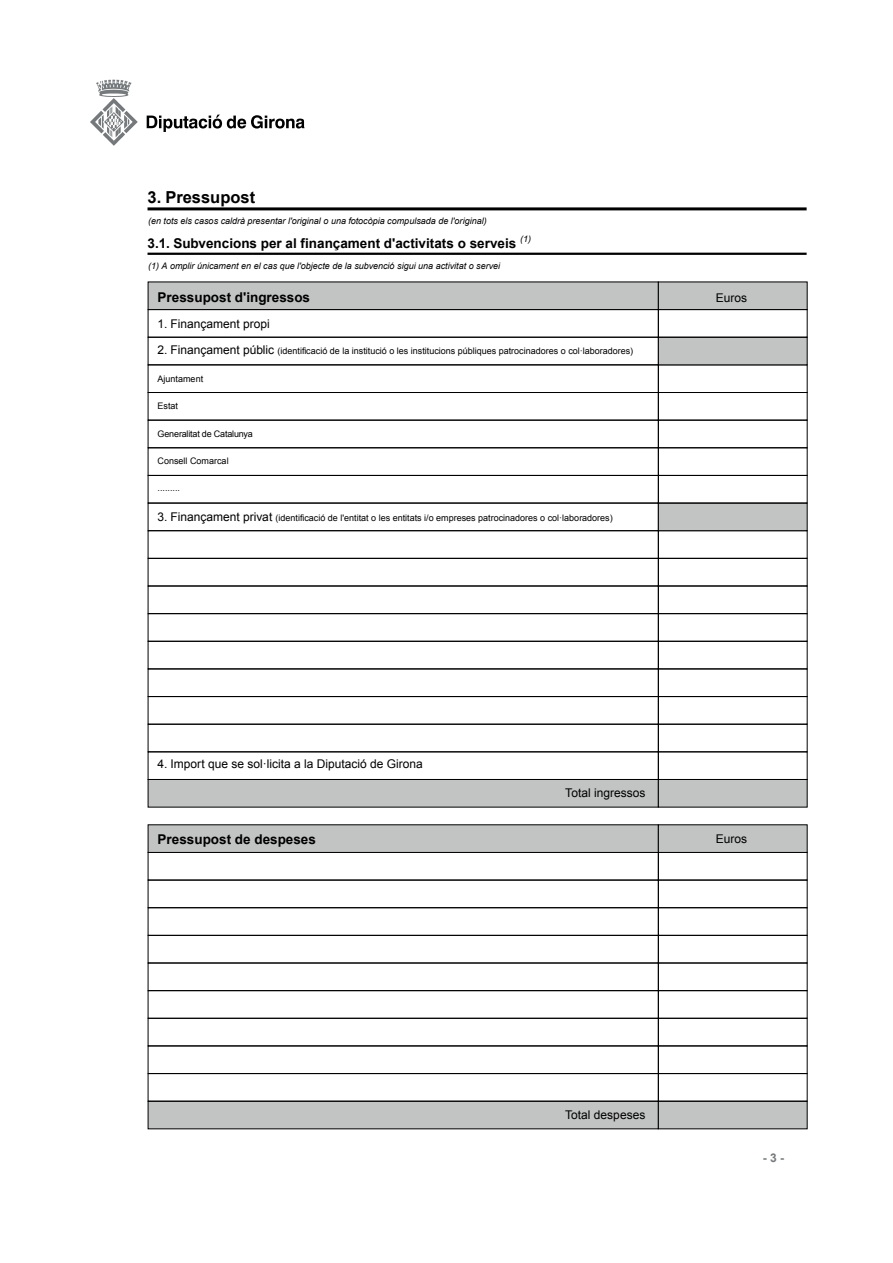
<style>
.page{position:relative;width:893px;height:1263px;background:#fff}
.page>*{position:absolute;margin:0;border:0;box-sizing:border-box;transform-origin:0 0}
.t1{font:700 16.5px "Arial";color:#000001}
.t2{font:700 13.5px "Arial";color:#000001}
.t3{font:12px "Arial";color:#000001}
.t4{font:700 12px "Arial";color:#75797b}
.t5{font:9px "Arial";color:#000001}
.t6{font:italic 9px "Arial";color:#000001}
.t7{font:9px "Arial";letter-spacing:-.02em;color:#000001}
.s1{font-size:12px}
</style>
<div class="page">
<div style="left:148px;top:1101px;width:511px;height:28px;background:#c2c3c3;border:1px solid #000001"></div>
<div style="left:658px;top:1101px;width:149px;height:28px;background:#c2c3c3;border:1px solid #000001"></div>
<div style="left:148px;top:1045px;width:511px;height:29px;border:1px solid #000001"></div>
<div style="left:658px;top:1045px;width:149px;height:29px;border:1px solid #000001"></div>
<div style="left:148px;top:1018px;width:511px;height:28px;border:1px solid #000001"></div>
<div style="left:658px;top:1018px;width:149px;height:28px;border:1px solid #000001"></div>
<div style="left:148px;top:990px;width:511px;height:29px;border:1px solid #000001"></div>
<div style="left:658px;top:990px;width:149px;height:29px;border:1px solid #000001"></div>
<div style="left:148px;top:963px;width:511px;height:28px;border:1px solid #000001"></div>
<div style="left:658px;top:963px;width:149px;height:28px;border:1px solid #000001"></div>
<div style="left:148px;top:907px;width:511px;height:29px;border:1px solid #000001"></div>
<div style="left:658px;top:907px;width:149px;height:29px;border:1px solid #000001"></div>
<div style="left:148px;top:880px;width:511px;height:28px;border:1px solid #000001"></div>
<div style="left:658px;top:880px;width:149px;height:28px;border:1px solid #000001"></div>
<div style="left:148px;top:824px;width:511px;height:29px;background:#c2c3c3;border:1px solid #000001"></div>
<div style="left:658px;top:824px;width:149px;height:29px;background:#c2c3c3;border:1px solid #000001"></div>
<hr style="left:148px;top:207px;width:659px;height:3px;background:#000001">
<div style="left:148px;top:364px;width:511px;height:29px;border:1px solid #000001"></div>
<div style="left:658px;top:364px;width:149px;height:29px;border:1px solid #000001"></div>
<div style="left:148px;top:779px;width:511px;height:28px;background:#c2c3c3"></div>
<div style="left:658px;top:779px;width:149px;height:28px;background:#c2c3c3"></div>
<div style="left:148px;top:751px;width:511px;height:29px;border:1px solid #000001"></div>
<div style="left:658px;top:751px;width:149px;height:29px;border:1px solid #000001"></div>
<div style="left:148px;top:724px;width:511px;height:28px;border:1px solid #000001"></div>
<div style="left:658px;top:724px;width:149px;height:28px;border:1px solid #000001"></div>
<div style="left:148px;top:668px;width:511px;height:29px;border:1px solid #000001"></div>
<div style="left:658px;top:668px;width:149px;height:29px;border:1px solid #000001"></div>
<div style="left:148px;top:641px;width:511px;height:28px;border:1px solid #000001"></div>
<div style="left:658px;top:641px;width:149px;height:28px;border:1px solid #000001"></div>
<div style="left:148px;top:613px;width:511px;height:29px;border:1px solid #000001"></div>
<div style="left:658px;top:613px;width:149px;height:29px;border:1px solid #000001"></div>
<div style="left:148px;top:586px;width:511px;height:28px;border:1px solid #000001"></div>
<div style="left:658px;top:586px;width:149px;height:28px;border:1px solid #000001"></div>
<div style="left:148px;top:530px;width:511px;height:29px;border:1px solid #000001"></div>
<div style="left:658px;top:530px;width:149px;height:29px;border:1px solid #000001"></div>
<div style="left:148px;top:503px;width:511px;height:28px;border:1px solid #000001"></div>
<div style="left:658px;top:503px;width:149px;height:28px;background:#c2c3c3;border:1px solid #000001"></div>
<div style="left:148px;top:447px;width:511px;height:29px;border:1px solid #000001"></div>
<div style="left:658px;top:447px;width:149px;height:29px;border:1px solid #000001"></div>
<div style="left:148px;top:420px;width:511px;height:28px;border:1px solid #000001"></div>
<div style="left:658px;top:420px;width:149px;height:28px;border:1px solid #000001"></div>
<div style="left:148px;top:337px;width:511px;height:28px;border:1px solid #000001"></div>
<div style="left:658px;top:337px;width:149px;height:28px;background:#c2c3c3"></div>
<div style="left:148px;top:309px;width:511px;height:29px;border:1px solid #000001"></div>
<div style="left:658px;top:309px;width:149px;height:29px;border:1px solid #000001"></div>
<div style="left:148px;top:282px;width:511px;height:28px;background:#c2c3c3;border:1px solid #000001"></div>
<div style="left:658px;top:282px;width:149px;height:28px;background:#c2c3c3;border:1px solid #000001"></div>
<hr style="left:148px;top:253px;width:659px;height:2px;background:#000001">
<svg style="left:147px;top:115px;width:158px;height:17px"></svg>
<svg style="left:90px;top:79px;width:48px;height:67px"></svg>
<h1 class="t1" style="left:148px;top:186px;width:109px">3. Pressupost</h1>
<p class="t6" style="left:148px;top:215px;width:340px">(en tots els casos caldrà presentar l'original o una fotocòpia compulsada de l'original)</p>
<p class="t6" style="left:148px;top:260px;width:354px">(1) A omplir únicament en el cas que l'objecte de la subvenció sigui una activitat o servei</p>
<h2 class="t2" style="left:148px;top:235px;width:370px">3.1. Subvencions per al finançament d'activitats o serveis</h2>
<p class="t6" style="left:520px;top:233px;width:12px">(1)</p>
<h2 class="t2" style="left:158px;top:289px;width:154px">Pressupost d'ingressos</h2>
<h3 class="t3" style="left:716px;top:289px;width:33px">Euros</h3>
<h3 class="t3" style="left:158px;top:316px;width:114px">1. Finançament propi</h3>
<p class="t5" style="left:158px;top:345px;width:477px"><span class="s1">2. Finançament públic</span> (identificació de la institució o les institucions públiques patrocinadores o col·laboradores)</p>
<p class="t5" style="left:158px;top:373px;width:47px">Ajuntament</p>
<p class="t5" style="left:158px;top:400px;width:22px">Estat</p>
<p class="t7" style="left:158px;top:428px;width:97px">Generalitat de Catalunya</p>
<p class="t5" style="left:158px;top:455px;width:73px">Consell Comarcal</p>
<p class="t5" style="left:158px;top:482px;width:24px">.........</p>
<p class="t5" style="left:158px;top:512px;width:457px"><span class="s1">3. Finançament privat</span> (identificació de l'entitat o les entitats i/o empreses patrocinadores o col·laboradores)</p>
<h3 class="t3" style="left:158px;top:756px;width:267px">4. Import que se sol·licita a la Diputació de Girona</h3>
<h3 class="t3" style="left:565px;top:785px;width:82px">Total ingressos</h3>
<h2 class="t2" style="left:158px;top:830px;width:160px">Pressupost de despeses</h2>
<h3 class="t3" style="left:716px;top:831px;width:33px">Euros</h3>
<h3 class="t3" style="left:565px;top:1107px;width:82px">Total despeses</h3>
<h3 class="t4" style="left:763px;top:1149px;width:23px">- 3 -</h3>
</div>
